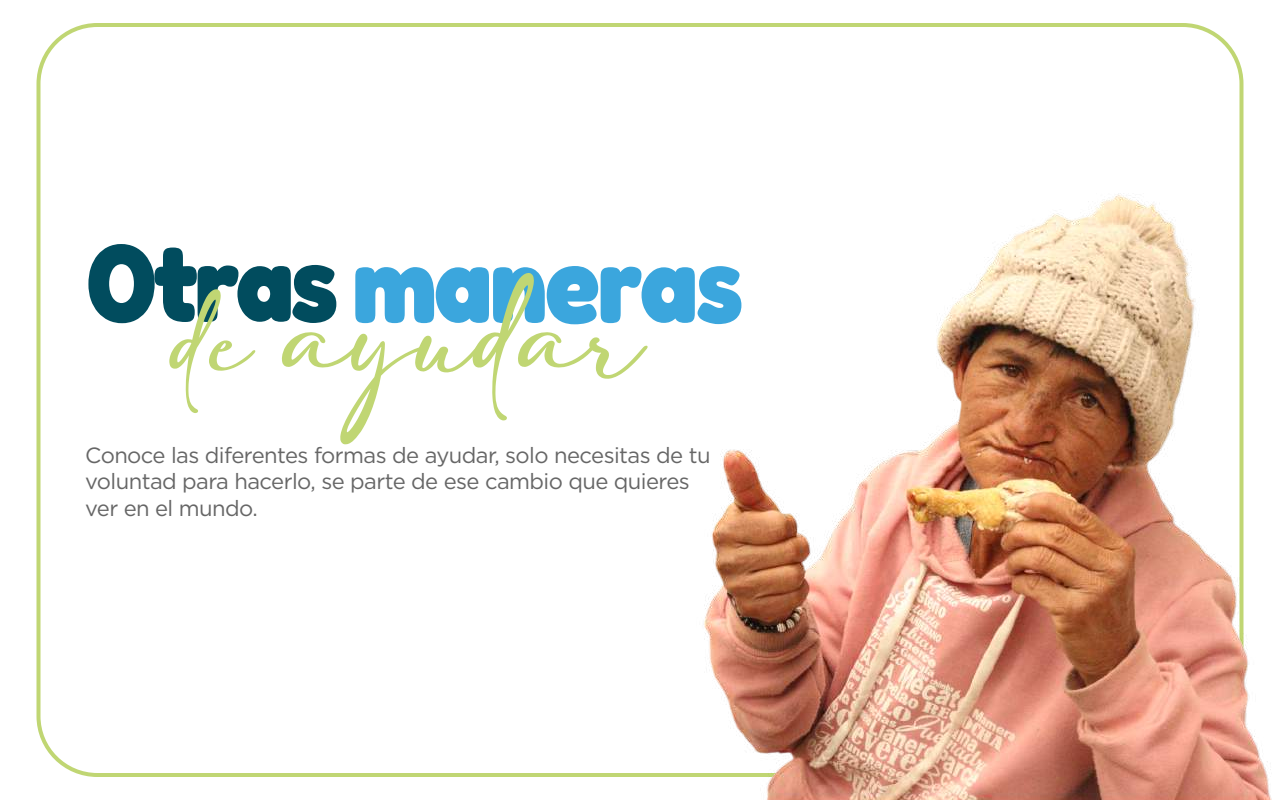
<style>
.page{position:relative;width:1280px;height:800px;background:#fff}
.page>*{position:absolute;margin:0;border:0;box-sizing:border-box;transform-origin:0 0}
.t1{font:700 semi-condensed 110px "Fredoka";letter-spacing:-.025em;color:#3ba6dd}
.t2{font:90.6px "adelia";color:#c0d673}
.t3{font:22px/26.4px "Gotham";letter-spacing:-.025em;color:#666}
.s1{font-size:110.1px;color:#014c5e}
.s2{font-size:76px}
</style>
<div class="page">
<img style="left:672px;top:169px;width:600px;height:631px">
<h1 class="t1" style="left:86px;top:213px;width:659px"><span class="s1">Otras</span> maneras</h1>
<h2 class="t2" style="left:172px;top:290px;width:473px"><span class="s2">de</span> ayudar</h2>
<p class="t3" style="left:85px;top:441px;width:627px">Conoce las diferentes formas de ayudar, solo necesitas de tu voluntad para hacerlo, se parte de ese cambio que quieres ver en el mundo.</p>
</div>
